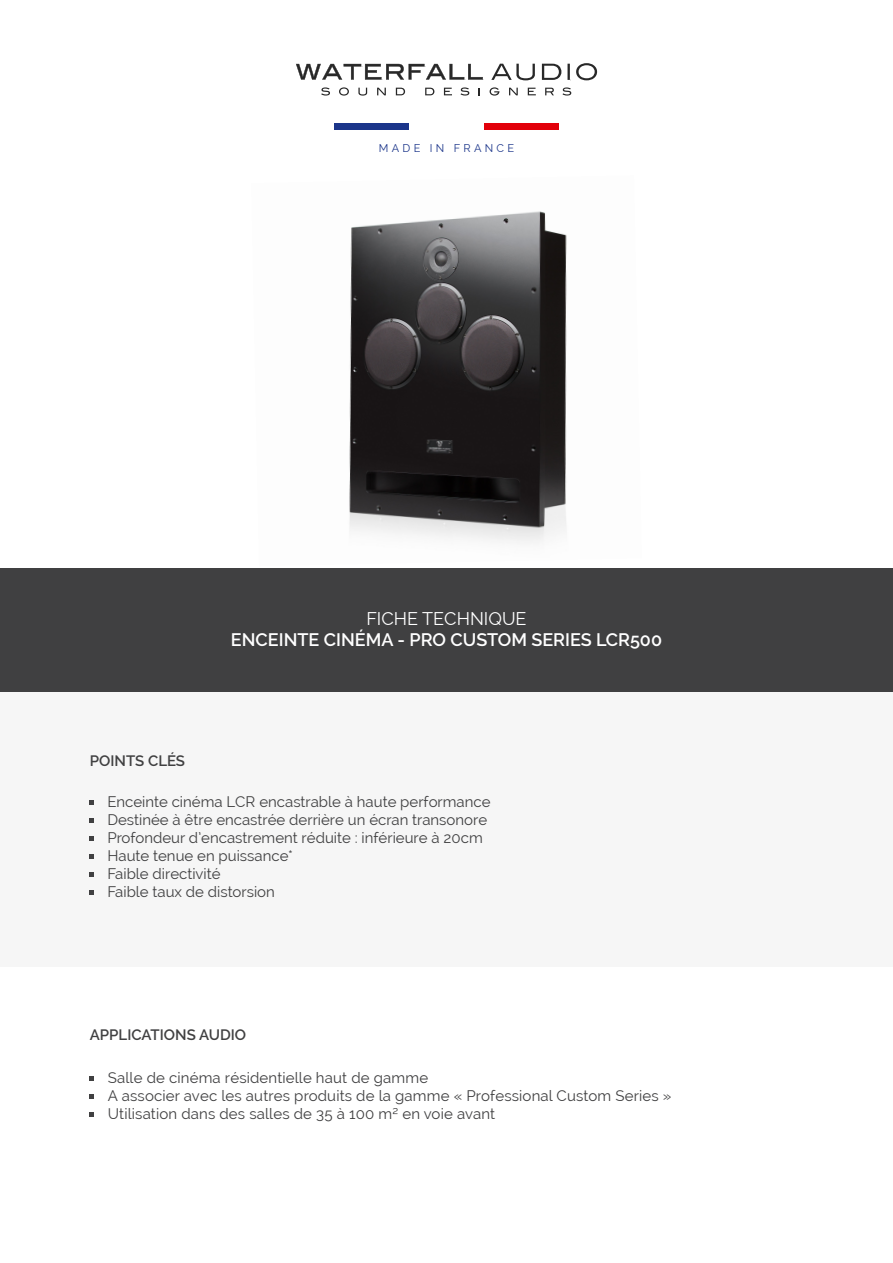
<style>
.page{position:relative;width:893px;height:1263px;background:#fff}
.page>*{position:absolute;margin:0;border:0;box-sizing:border-box;transform-origin:0 0}
.t1{font:600 18px "Raleway";color:#fff}
.t2{font:18px "Raleway";color:#fff}
.t3{font:15px/18px "Raleway";color:#404041}
.t4{font:600 15px "Raleway";color:#404041}
.t5{font:10.95px "Raleway";letter-spacing:.3em;color:#1b358a}
</style>
<div class="page">
<img style="left:349px;top:211px;width:218px;height:332px">
<div style="left:0;top:637px;width:893px;height:330px;background:#f6f6f6"></div>
<div style="left:0;top:568px;width:893px;height:124px;background:#404041"></div>
<svg style="left:90px;top:801px;width:4px;height:4px"></svg>
<svg style="left:90px;top:836px;width:4px;height:5px"></svg>
<svg style="left:90px;top:854px;width:4px;height:5px"></svg>
<svg style="left:90px;top:818px;width:4px;height:4px"></svg>
<svg style="left:90px;top:872px;width:4px;height:5px"></svg>
<svg style="left:90px;top:890px;width:4px;height:4px"></svg>
<svg style="left:90px;top:1076px;width:4px;height:5px"></svg>
<svg style="left:90px;top:1094px;width:4px;height:5px"></svg>
<svg style="left:90px;top:1112px;width:4px;height:4px"></svg>
<svg style="left:296px;top:64px;width:187px;height:16px"></svg>
<svg style="left:491px;top:64px;width:44px;height:16px"></svg>
<svg style="left:542px;top:63px;width:19px;height:17px"></svg>
<hr style="left:567px;top:64px;width:3px;height:16px;background:#282828">
<svg style="left:576px;top:63px;width:21px;height:17px"></svg>
<svg style="left:321px;top:87px;width:9px;height:9px"></svg>
<svg style="left:339px;top:87px;width:10px;height:9px"></svg>
<svg style="left:358px;top:88px;width:9px;height:8px"></svg>
<svg style="left:377px;top:88px;width:9px;height:7px"></svg>
<svg style="left:396px;top:88px;width:9px;height:7px"></svg>
<svg style="left:425px;top:88px;width:9px;height:7px"></svg>
<svg style="left:444px;top:88px;width:8px;height:7px"></svg>
<svg style="left:461px;top:87px;width:8px;height:9px"></svg>
<svg style="left:490px;top:87px;width:9px;height:9px"></svg>
<svg style="left:509px;top:88px;width:9px;height:7px"></svg>
<svg style="left:528px;top:88px;width:8px;height:7px"></svg>
<svg style="left:545px;top:88px;width:9px;height:7px"></svg>
<svg style="left:562px;top:87px;width:9px;height:9px"></svg>
<div style="left:334px;top:123px;width:75px;height:6px;background:#1b358a"></div>
<div style="left:484px;top:123px;width:75px;height:6px;background:#e2000a"></div>
<p class="t5" style="left:379px;top:142px;width:137px">MADE IN FRANCE</p>
<p class="t4" style="left:90px;top:752px;width:97px">POINTS CLÉS</p>
<p class="t2" style="left:366px;top:608px;width:162px">FICHE TECHNIQUE</p>
<p class="t1" style="left:231px;top:630px;width:433px">ENCEINTE CINÉMA - PRO CUSTOM SERIES LCR500</p>
<p class="t3" style="left:107px;top:792px;width:385px">Enceinte cinéma LCR encastrable à haute performance Destinée à être encastrée derrière un écran transonore Profondeur d’encastrement réduite : inférieure à 20cm Haute tenue en puissance*<br>Faible directivité<br>Faible taux de distorsion</p>
<p class="t4" style="left:90px;top:1026px;width:158px">APPLICATIONS AUDIO</p>
<p class="t3" style="left:108px;top:1069px;width:565px">Salle de cinéma résidentielle haut de gamme<br>A associer avec les autres produits de la gamme « Professional Custom Series »<br>Utilisation dans des salles de 35 à 100 m² en voie avant</p>
</div>
